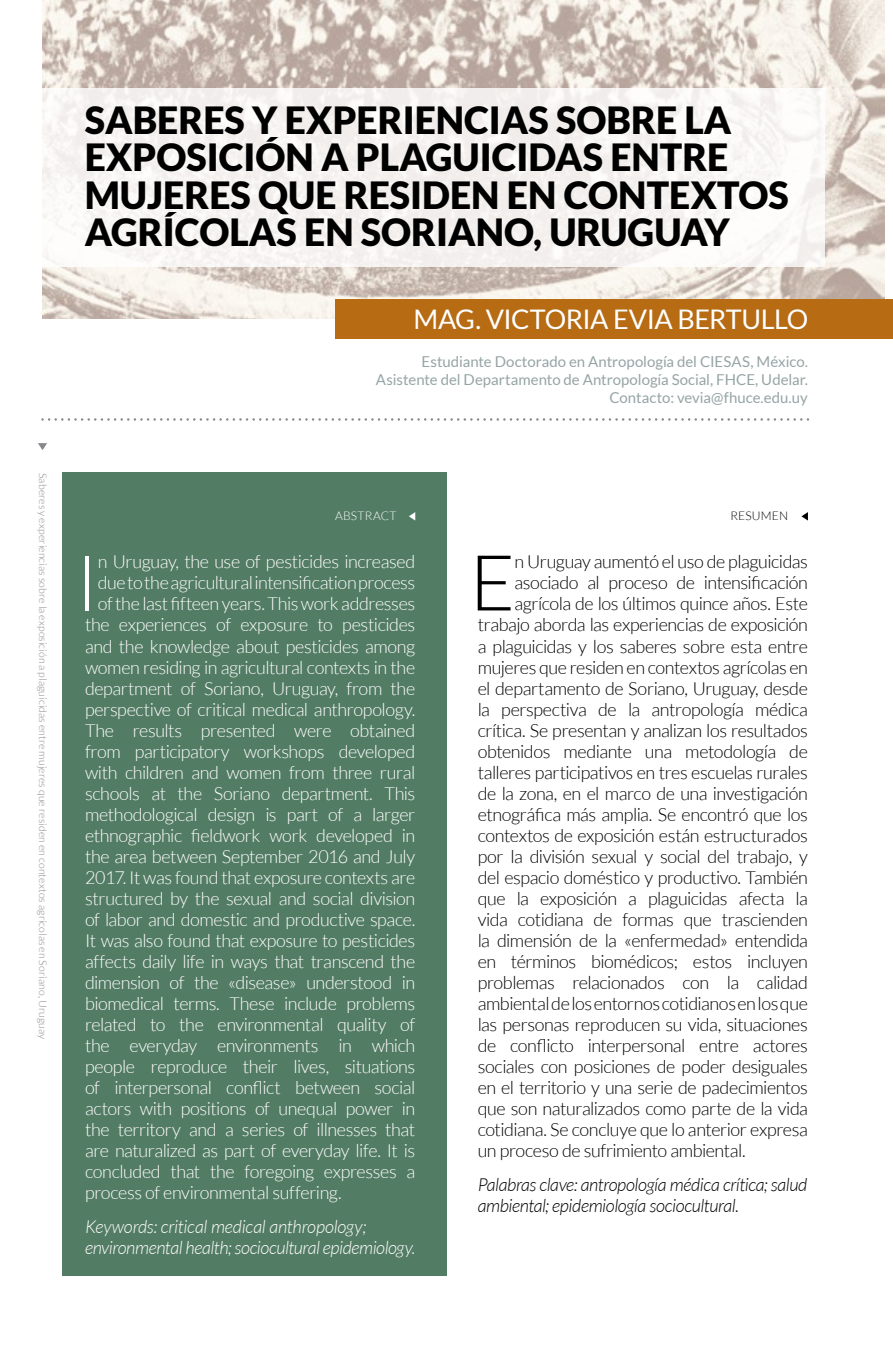
<style>
.page{position:relative;width:893px;height:1361px;background:#fff}
.page>*{position:absolute;margin:0;border:0;box-sizing:border-box;transform-origin:0 0}
.t1{font:300 77.4px "Lato";color:#000}
.t2{font:300 77.4px "Lato";color:#fff}
.t3{font:900 37.5px/37.5px "Lato";color:#000}
.t4{font:27px "Lato";letter-spacing:-.02em;color:#fff}
.t5{font:300 18px "Lato";letter-spacing:-.025em;color:#fff}
.t6{font:300 18px "Lato";letter-spacing:-.025em;color:#000}
.t7{font:italic 300 18px/21px "Lato";letter-spacing:-.02em;color:#fff}
.t8{font:italic 300 18px/21px "Lato";letter-spacing:-.025em;color:#000}
.t9{font:15px/18px "Lato";color:#96a4a5;text-align:right}
.t10{font:300 12px "Lato";letter-spacing:.025em;color:#fff}
.t11{font:300 12px "Lato";letter-spacing:.015em;color:#000}
.t12{font:300 10.5px "Lato";letter-spacing:.01em;color:#89878c}
</style>
<div class="page">
<img style="left:42px;top:0;width:842px;height:319px">
<div style="left:0;top:88px;width:825px;height:179px;background:#f6f3f2"></div>
<div style="left:62px;top:473px;width:384px;height:803px;background:#537c64"></div>
<svg style="left:409px;top:512px;width:6px;height:8px"></svg>
<svg style="left:801px;top:512px;width:7px;height:8px"></svg>
<div style="left:335px;top:299px;width:558px;height:39px;background:#b76b13"></div>
<svg style="left:38px;top:443px;width:9px;height:7px"></svg>
<svg style="left:41px;top:418px;width:768px;height:3px"></svg>
<p class="t12" style="left:48px;top:473px;width:568px;rotate:90deg">Saberes y experiencias sobre la exposición a plaguicidas entre mujeres que residen en contextos agrícolas en Soriano, Uruguay</p>
<h2 class="t3" style="left:85px;top:100px;width:705px">SABERES Y EXPERIENCIAS SOBRE LA<br>EXPOSICIÓN A PLAGUICIDAS ENTRE<br>MUJERES QUE RESIDEN EN CONTEXTOS<br>AGRÍCOLAS EN SORIANO, URUGUAY</h2>
<h3 class="t4" style="left:413px;top:304px;width:396px">MAG. VICTORIA EVIA BERTULLO</h3>
<p class="t9" style="left:376px;top:353px;width:434px">Estudiante Doctorado en Antropología del CIESAS, México.<br>Asistente del Departamento de Antropología Social, FHCE, Udelar.<br>Contacto: vevia@fhuce.edu.uy</p>
<p class="t10" style="left:335px;top:510px;width:63px">ABSTRACT</p>
<h1 class="t2" style="left:75px;top:541px;width:25px">I</h1>
<p class="t5" style="left:98px;top:552px;width:319px">n Uruguay, the use of pesticides increased</p>
<p class="t5" style="left:98px;top:573px;width:319px">due to the agricultural intensification process</p>
<p class="t5" style="left:98px;top:594px;width:319px">of the last fifteen years. This work addresses</p>
<p class="t5" style="left:85px;top:615px;width:332px">the experiences of exposure to pesticides</p>
<p class="t5" style="left:85px;top:636px;width:332px">and the knowledge about pesticides among</p>
<p class="t5" style="left:85px;top:657px;width:332px">women residing in agricultural contexts in the</p>
<p class="t5" style="left:85px;top:678px;width:332px">department of Soriano, Uruguay, from the</p>
<p class="t5" style="left:85px;top:699px;width:332px">perspective of critical medical anthropology.</p>
<p class="t5" style="left:85px;top:720px;width:332px">The results presented were obtained</p>
<p class="t5" style="left:85px;top:741px;width:332px">from participatory workshops developed</p>
<p class="t5" style="left:85px;top:762px;width:332px">with children and women from three rural</p>
<p class="t5" style="left:85px;top:783px;width:332px">schools at the Soriano department. This</p>
<p class="t5" style="left:85px;top:804px;width:332px">methodological design is part of a larger</p>
<p class="t5" style="left:85px;top:825px;width:332px">ethnographic fieldwork work developed in</p>
<p class="t5" style="left:85px;top:846px;width:332px">the area between September 2016 and July</p>
<p class="t5" style="left:85px;top:867px;width:332px">2017. It was found that exposure contexts are</p>
<p class="t5" style="left:85px;top:888px;width:332px">structured by the sexual and social division</p>
<p class="t5" style="left:85px;top:909px;width:332px">of labor and domestic and productive space.</p>
<p class="t5" style="left:85px;top:930px;width:332px">It was also found that exposure to pesticides</p>
<p class="t5" style="left:85px;top:951px;width:332px">affects daily life in ways that transcend the</p>
<p class="t5" style="left:85px;top:972px;width:332px">dimension of the «disease» understood in</p>
<p class="t5" style="left:85px;top:993px;width:332px">biomedical terms. These include problems</p>
<p class="t5" style="left:85px;top:1014px;width:332px">related to the environmental quality of</p>
<p class="t5" style="left:85px;top:1035px;width:332px">the everyday environments in which</p>
<p class="t5" style="left:85px;top:1056px;width:332px">people reproduce their lives, situations</p>
<p class="t5" style="left:85px;top:1077px;width:332px">of interpersonal conflict between social</p>
<p class="t5" style="left:85px;top:1098px;width:332px">actors with positions of unequal power in</p>
<p class="t5" style="left:85px;top:1119px;width:332px">the territory and a series of illnesses that</p>
<p class="t5" style="left:85px;top:1140px;width:332px">are naturalized as part of everyday life. It is</p>
<p class="t5" style="left:85px;top:1161px;width:332px">concluded that the foregoing expresses a</p>
<p class="t5" style="left:85px;top:1182px;width:258px">process of environmental suffering.</p>
<p class="t7" style="left:85px;top:1216px;width:332px">Keywords: critical medical anthropology; environmental health; sociocultural epidemiology.</p>
<p class="t11" style="left:730px;top:510px;width:59px">RESUMEN</p>
<h1 class="t1" style="left:470px;top:541px;width:47px">E</h1>
<p class="t6" style="left:514px;top:552px;width:295px">n Uruguay aumentó el uso de plaguicidas</p>
<p class="t6" style="left:514px;top:573px;width:295px">asociado al proceso de intensificación</p>
<p class="t6" style="left:514px;top:594px;width:295px">agrícola de los últimos quince años. Este</p>
<p class="t6" style="left:478px;top:615px;width:332px">trabajo aborda las experiencias de exposición</p>
<p class="t6" style="left:478px;top:636px;width:332px">a plaguicidas y los saberes sobre esta entre</p>
<p class="t6" style="left:478px;top:657px;width:332px">mujeres que residen en contextos agrícolas en</p>
<p class="t6" style="left:478px;top:678px;width:332px">el departamento de Soriano, Uruguay, desde</p>
<p class="t6" style="left:478px;top:699px;width:332px">la perspectiva de la antropología médica</p>
<p class="t6" style="left:478px;top:720px;width:332px">crítica. Se presentan y analizan los resultados</p>
<p class="t6" style="left:478px;top:741px;width:332px">obtenidos mediante una metodología de</p>
<p class="t6" style="left:478px;top:762px;width:332px">talleres participativos en tres escuelas rurales</p>
<p class="t6" style="left:478px;top:783px;width:332px">de la zona, en el marco de una investigación</p>
<p class="t6" style="left:478px;top:804px;width:332px">etnográfica más amplia. Se encontró que los</p>
<p class="t6" style="left:478px;top:825px;width:332px">contextos de exposición están estructurados</p>
<p class="t6" style="left:478px;top:846px;width:332px">por la división sexual y social del trabajo, y</p>
<p class="t6" style="left:478px;top:867px;width:332px">del espacio doméstico y productivo. También</p>
<p class="t6" style="left:478px;top:888px;width:332px">que la exposición a plaguicidas afecta la</p>
<p class="t6" style="left:478px;top:909px;width:332px">vida cotidiana de formas que trascienden</p>
<p class="t6" style="left:478px;top:930px;width:332px">la dimensión de la «enfermedad» entendida</p>
<p class="t6" style="left:478px;top:951px;width:332px">en términos biomédicos; estos incluyen</p>
<p class="t6" style="left:478px;top:972px;width:332px">problemas relacionados con la calidad</p>
<p class="t6" style="left:478px;top:993px;width:332px">ambiental de los entornos cotidianos en los que</p>
<p class="t6" style="left:478px;top:1014px;width:332px">las personas reproducen su vida, situaciones</p>
<p class="t6" style="left:478px;top:1035px;width:332px">de conflicto interpersonal entre actores</p>
<p class="t6" style="left:478px;top:1056px;width:332px">sociales con posiciones de poder desiguales</p>
<p class="t6" style="left:478px;top:1077px;width:332px">en el territorio y una serie de padecimientos</p>
<p class="t6" style="left:478px;top:1098px;width:332px">que son naturalizados como parte de la vida</p>
<p class="t6" style="left:478px;top:1119px;width:332px">cotidiana. Se concluye que lo anterior expresa</p>
<p class="t6" style="left:478px;top:1140px;width:270px">un proceso de sufrimiento ambiental.</p>
<p class="t8" style="left:478px;top:1174px;width:331px">Palabras clave: antropología médica crítica; salud ambiental; epidemiología sociocultural.</p>
</div>
